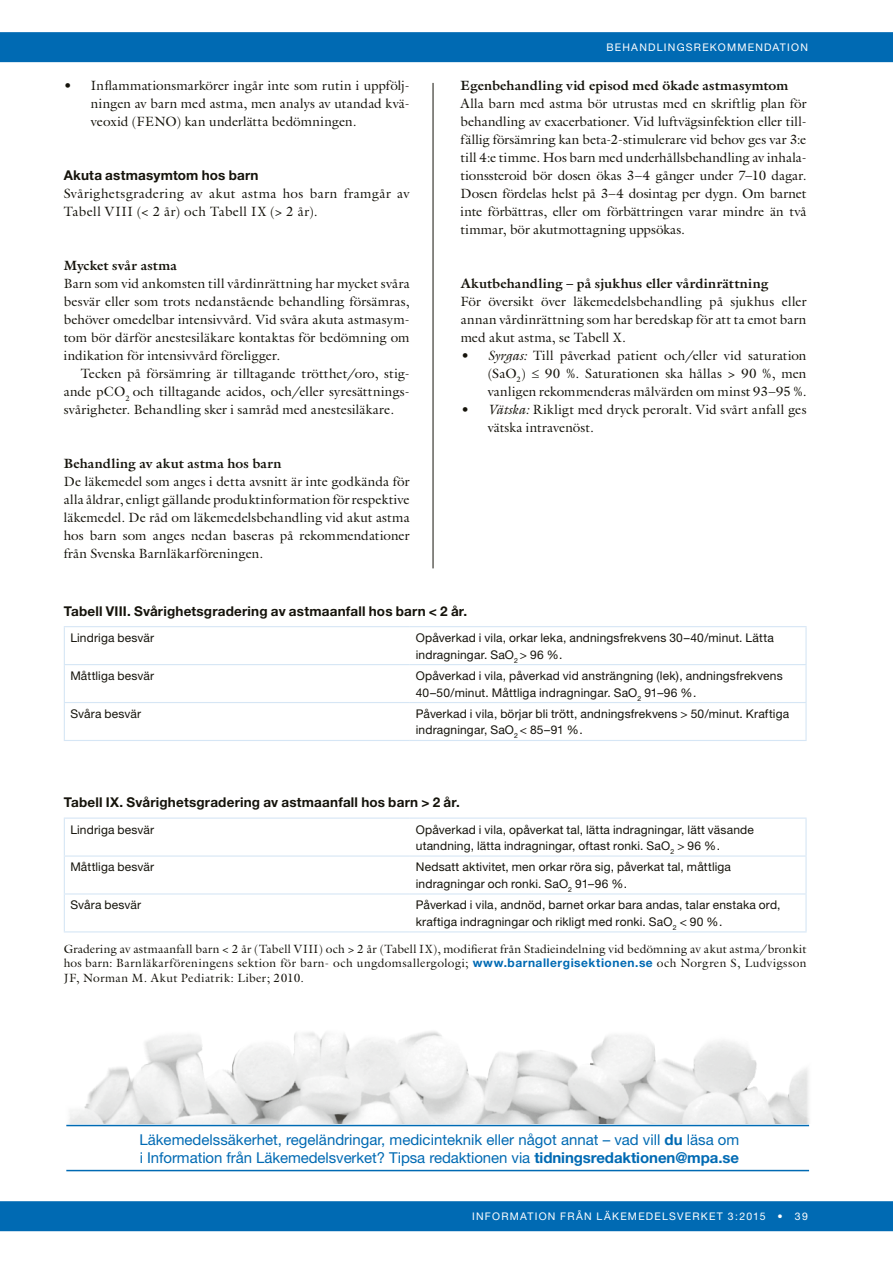
<style>
.page{position:relative;width:893px;height:1263px;background:#fff}
.page>*{position:absolute;margin:0;border:0;box-sizing:border-box;transform-origin:0 0}
.t1{font:15px/18px "Helvetica Neue";color:#006ab3}
.t2{font:13.5px/18px "Galliard LT";letter-spacing:.01em;color:#15130b;text-align:justify}
.t3{font:700 13.5px "Helvetica Neue";letter-spacing:.015em;color:#15130b}
.t4{font:700 13.5px "Galliard LT";letter-spacing:.01em;color:#15130b}
.t5{font:13.5px/18px "Galliard LT";letter-spacing:.03em;color:#15130b}
.t6{font:12px/16.5px "Helvetica Neue";letter-spacing:.015em;color:#15130b}
.t7{font:12px/14.4px "Galliard LT";letter-spacing:.03em;color:#15130b;text-align:justify}
.t8{font:10.5px "Helvetica Neue";letter-spacing:.115em;color:#fff}
.s1{font-style:italic}
.s2{font-family:"Helvetica Neue";font-weight:700;color:#006ab3}
.s3{font-weight:700}
</style>
<div class="page">
<img style="left:69px;top:1031px;width:741px;height:93px">
<hr style="left:66px;top:1170px;width:743px;height:1px;background:#006ab3">
<hr style="left:66px;top:1125px;width:743px;height:1px;background:#006ab3">
<div style="left:0;top:1201px;width:893px;height:30px;background:#006ab3"></div>
<div style="left:0;top:32px;width:893px;height:30px;background:#006ab3"></div>
<hr style="left:64px;top:626px;width:346px;height:1px;background:#d6e6f5">
<hr style="left:64px;top:627px;width:1px;height:37px;background:#d6e6f5">
<hr style="left:410px;top:626px;width:397px;height:1px;background:#d6e6f5">
<hr style="left:805px;top:627px;width:2px;height:37px;background:#d6e6f5">
<hr style="left:64px;top:664px;width:346px;height:1px;background:#d6e6f5">
<hr style="left:64px;top:665px;width:1px;height:37px;background:#d6e6f5">
<hr style="left:410px;top:664px;width:397px;height:1px;background:#d6e6f5">
<hr style="left:805px;top:665px;width:2px;height:37px;background:#d6e6f5">
<hr style="left:64px;top:702px;width:346px;height:1px;background:#d6e6f5">
<hr style="left:64px;top:703px;width:1px;height:37px;background:#d6e6f5">
<hr style="left:410px;top:702px;width:397px;height:1px;background:#d6e6f5">
<hr style="left:805px;top:703px;width:2px;height:37px;background:#d6e6f5">
<hr style="left:64px;top:740px;width:346px;height:1px;background:#d6e6f5">
<hr style="left:410px;top:740px;width:397px;height:1px;background:#d6e6f5">
<hr style="left:64px;top:817px;width:346px;height:2px;background:#d6e6f5">
<hr style="left:64px;top:819px;width:1px;height:36px;background:#d6e6f5">
<hr style="left:410px;top:817px;width:397px;height:2px;background:#d6e6f5">
<hr style="left:805px;top:819px;width:2px;height:36px;background:#d6e6f5">
<hr style="left:64px;top:855px;width:346px;height:2px;background:#d6e6f5">
<hr style="left:64px;top:857px;width:1px;height:36px;background:#d6e6f5">
<hr style="left:410px;top:855px;width:397px;height:2px;background:#d6e6f5">
<hr style="left:805px;top:857px;width:2px;height:36px;background:#d6e6f5">
<hr style="left:64px;top:893px;width:346px;height:1px;background:#d6e6f5">
<hr style="left:64px;top:894px;width:1px;height:37px;background:#d6e6f5">
<hr style="left:410px;top:893px;width:397px;height:1px;background:#d6e6f5">
<hr style="left:805px;top:894px;width:2px;height:37px;background:#d6e6f5">
<hr style="left:64px;top:931px;width:346px;height:1px;background:#d6e6f5">
<hr style="left:410px;top:931px;width:397px;height:1px;background:#d6e6f5">
<hr style="left:433px;top:83px;width:1px;height:485px;background:#15130b">
<p class="t2" style="left:91px;top:76px;width:320px;text-indent:-27px">• Inflammationsmarkörer ingår inte som rutin i uppfölj&shy;ningen av barn med astma, men analys av utandad kvä&shy;veoxid (FENO) kan underlätta bedömningen.</p>
<p class="t3" style="left:64px;top:167px;width:196px">Akuta astmasymtom hos barn</p>
<p class="t5" style="left:64px;top:184px;width:347px">Svårighetsgradering av akut astma hos barn framgår av<br>Tabell VIII (&lt; 2 år) och Tabell IX (&gt; 2 år).</p>
<p class="t4" style="left:64px;top:257px;width:115px">Mycket svår astma</p>
<p class="t2" style="left:64px;top:274px;width:347px">Barn som vid ankomsten till vårdinrättning har mycket svåra besvär eller som trots nedanstående behandling försämras, behöver omedelbar intensivvård. Vid svåra akuta astmasym&shy;tom bör därför anestesiläkare kontaktas för bedömning om indikation för intensivvård föreligger.</p>
<p class="t2" style="left:64px;top:364px;width:347px;text-indent:17px">Tecken på försämring är tilltagande trötthet/oro, stig&shy;ande pCO<sub>2</sub> och tilltagande acidos, och/eller syresättnings&shy;svårigheter. Behandling sker i samråd med anestesiläkare.</p>
<p class="t4" style="left:64px;top:455px;width:219px">Behandling av akut astma hos barn</p>
<p class="t2" style="left:64px;top:472px;width:347px">De läkemedel som anges i detta avsnitt är inte godkända för alla åldrar, enligt gällande produktinformation för respektive läkemedel. De råd om läkemedelsbehandling vid akut astma hos barn som anges nedan baseras på rekommendationer från Svenska Barnläkarföreningen.</p>
<p class="t8" style="left:606px;top:41px;width:203px">BEHANDLINGSREKOMMENDATION</p>
<p class="t4" style="left:461px;top:77px;width:329px">Egenbehandling vid episod med ökade astmasymtom</p>
<p class="t2" style="left:461px;top:94px;width:347px">Alla barn med astma bör utrustas med en skriftlig plan för behandling av exacerbationer. Vid luftvägsinfektion eller till&shy;fällig försämring kan beta-2-stimulerare vid behov ges var 3:e till 4:e timme. Hos barn med underhållsbehandling av inhala&shy;tionssteroid bör dosen ökas 3–4 gånger under 7–10 dagar.<br>Dosen fördelas helst på 3–4 dosintag per dygn. Om barnet inte förbättras, eller om förbättringen varar mindre än två timmar, bör akutmottagning uppsökas.</p>
<p class="t4" style="left:461px;top:275px;width:309px">Akutbehandling – på sjukhus eller vårdinrättning</p>
<p class="t2" style="left:461px;top:292px;width:347px">För översikt över läkemedelsbehandling på sjukhus eller annan vårdinrättning som har beredskap för att ta emot barn med akut astma, se Tabell X.</p>
<p class="t2" style="left:488px;top:346px;width:320px;text-indent:-27px"><span class="s1">• Syrgas:</span> Till påverkad patient och/eller vid saturation (SaO<sub>2</sub>) ≤ 90 %. Saturationen ska hållas &gt; 90 %, men vanligen rekommenderas målvärden om minst 93–95 %.</p>
<p class="t2" style="left:488px;top:400px;width:320px;text-indent:-27px"><span class="s1">• Vätska:</span> Rikligt med dryck peroralt. Vid svårt anfall ges vätska intravenöst.</p>
<p class="t3" style="left:64px;top:602px;width:405px">Tabell VIII. Svårighetsgradering av astmaanfall hos barn &lt; 2 år.</p>
<p class="t6" style="left:70px;top:629px;width:85px">Lindriga besvär</p>
<p class="t6" style="left:416px;top:629px;width:359px">Opåverkad i vila, orkar leka, andningsfrekvens 30–40/minut. Lätta indragningar. SaO<sub>2</sub> &gt; 96 %.</p>
<p class="t6" style="left:70px;top:667px;width:85px">Måttliga besvär</p>
<p class="t6" style="left:416px;top:667px;width:368px">Opåverkad i vila, påverkad vid ansträngning (lek), andningsfrekvens<br>40–50/minut. Måttliga indragningar. SaO<sub>2</sub> 91–96 %.</p>
<p class="t6" style="left:70px;top:705px;width:72px">Svåra besvär</p>
<p class="t6" style="left:416px;top:705px;width:375px">Påverkad i vila, börjar bli trött, andningsfrekvens &gt; 50/minut. Kraftiga indragningar, SaO<sub>2</sub> &lt; 85–91 %.</p>
<p class="t3" style="left:64px;top:794px;width:397px">Tabell IX. Svårighetsgradering av astmaanfall hos barn &gt; 2 år.</p>
<p class="t6" style="left:70px;top:821px;width:85px">Lindriga besvär</p>
<p class="t6" style="left:416px;top:821px;width:340px">Opåverkad i vila, opåverkat tal, lätta indragningar, lätt väsande utandning, lätta indragningar, oftast ronki. SaO<sub>2</sub> &gt; 96 %.</p>
<p class="t6" style="left:70px;top:859px;width:85px">Måttliga besvär</p>
<p class="t6" style="left:416px;top:859px;width:317px">Nedsatt aktivitet, men orkar röra sig, påverkat tal, måttliga indragningar och ronki. SaO<sub>2</sub> 91–96 %.</p>
<p class="t6" style="left:70px;top:897px;width:72px">Svåra besvär</p>
<p class="t6" style="left:416px;top:897px;width:366px">Påverkad i vila, andnöd, barnet orkar bara andas, talar enstaka ord, kraftiga indragningar och rikligt med ronki. SaO<sub>2</sub> &lt; 90 %.</p>
<p class="t7" style="left:64px;top:941px;width:744px">Gradering av astmaanfall barn &lt; 2 år (Tabell VIII) och &gt; 2 år (Tabell IX), modifierat från Stadieindelning vid bedömning av akut astma/bronkit hos barn: Barnläkarföreningens sektion för barn- och ungdomsallergologi; <span class="s2">www.barnallergisektionen.se</span> och Norgren S, Ludvigsson JF, Norman M. Akut Pediatrik: Liber; 2010.</p>
<p class="t1" style="left:139px;top:1130px;width:601px">Läkemedelssäkerhet, regeländringar, medicinteknik eller något annat – vad vill <span class="s3">du</span> läsa om i Information från Läkemedelsverket? Tipsa redaktionen via <span class="s3">tidningsredaktionen@mpa.se</span></p>
<p class="t8" style="left:472px;top:1210px;width:337px">INFORMATION FRÅN LÄKEMEDELSVERKET 3:2015 • 39</p>
</div>
